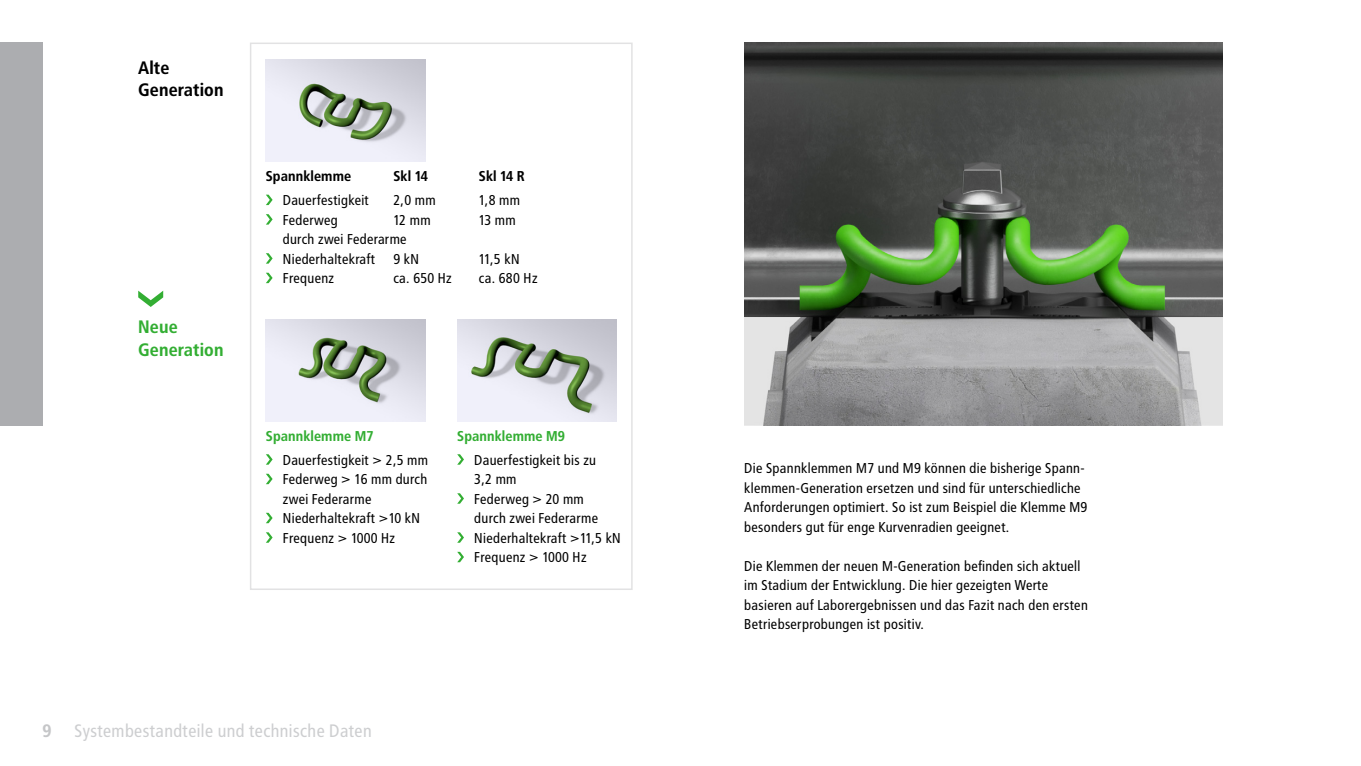
<style>
.page{position:relative;width:1361px;height:766px;background:#fff}
.page>*{position:absolute;margin:0;border:0;box-sizing:border-box;transform-origin:0 0}
.t1{font:18px "Transit OT";letter-spacing:-.015em;color:#cdced0}
.t2{font:700 18px/22.5px "Transit OT";color:#000}
.t3{font:700 18px/22.5px "Transit OT";letter-spacing:-.015em;color:#33ae33}
.t4{font:700 18px "Transit OT";color:#c5c6c8}
.t5{font:14.25px/19.5px "Transit OT";letter-spacing:-.015em;color:#000}
.t6{font:700 14.25px "Transit OT";letter-spacing:-.015em;color:#33ae33}
.t7{font:700 14.25px "Transit OT";letter-spacing:-.015em;color:#000}
</style>
<div class="page">
<div style="left:0;top:43px;width:43px;height:382px;background:#acadb0"></div>
<img style="left:744px;top:43px;width:478px;height:382px">
<svg style="left:138px;top:290px;width:25px;height:17px"></svg>
<div style="left:250px;top:43px;width:382px;height:547px;border:2px solid #e2e2e3"></div>
<img style="left:266px;top:60px;width:159px;height:102px">
<img style="left:457px;top:319px;width:160px;height:102px">
<img style="left:266px;top:319px;width:159px;height:102px">
<svg style="left:266px;top:195px;width:7px;height:10px"></svg>
<svg style="left:266px;top:214px;width:7px;height:10px"></svg>
<svg style="left:266px;top:253px;width:7px;height:10px"></svg>
<svg style="left:266px;top:273px;width:7px;height:10px"></svg>
<svg style="left:266px;top:454px;width:7px;height:10px"></svg>
<svg style="left:266px;top:473px;width:7px;height:11px"></svg>
<svg style="left:266px;top:512px;width:7px;height:11px"></svg>
<svg style="left:266px;top:532px;width:7px;height:10px"></svg>
<svg style="left:457px;top:454px;width:7px;height:10px"></svg>
<svg style="left:457px;top:493px;width:7px;height:10px"></svg>
<svg style="left:457px;top:532px;width:7px;height:10px"></svg>
<svg style="left:457px;top:551px;width:7px;height:11px"></svg>
<p class="t2" style="left:138px;top:56px;width:87px">Alte<br>Generation</p>
<p class="t3" style="left:138px;top:315px;width:87px">Neue<br>Generation</p>
<p class="t7" style="left:266px;top:168px;width:87px">Spannklemme</p>
<p class="t7" style="left:393px;top:168px;width:36px">Skl 14</p>
<p class="t7" style="left:479px;top:168px;width:48px">Skl 14 R</p>
<p class="t5" style="left:283px;top:190px;width:88px">Dauerfestigkeit</p>
<p class="t5" style="left:393px;top:190px;width:44px">2,0 mm</p>
<p class="t5" style="left:479px;top:190px;width:43px">1,8 mm</p>
<p class="t5" style="left:283px;top:210px;width:57px">Federweg</p>
<p class="t5" style="left:393px;top:210px;width:39px">12 mm</p>
<p class="t5" style="left:479px;top:210px;width:39px">13 mm</p>
<p class="t5" style="left:283px;top:229px;width:138px">durch zwei Federarme<br>Niederhaltekraft 9 kN</p>
<p class="t5" style="left:479px;top:249px;width:43px">11,5 kN</p>
<p class="t5" style="left:283px;top:268px;width:53px">Frequenz</p>
<p class="t5" style="left:393px;top:268px;width:60px">ca. 650 Hz</p>
<p class="t5" style="left:479px;top:268px;width:61px">ca. 680 Hz</p>
<p class="t6" style="left:266px;top:427px;width:110px">Spannklemme M7</p>
<p class="t5" style="left:283px;top:450px;width:147px">Dauerfestigkeit &gt; 2,5 mm<br>Federweg &gt; 16 mm durch zwei Federarme<br>Niederhaltekraft &gt;10 kN<br>Frequenz &gt; 1000 Hz</p>
<p class="t6" style="left:457px;top:427px;width:110px">Spannklemme M9</p>
<p class="t5" style="left:474px;top:450px;width:149px">Dauerfestigkeit bis zu<br>3,2 mm<br>Federweg &gt; 20 mm<br>durch zwei Federarme<br>Niederhaltekraft &gt;11,5 kN<br>Frequenz &gt; 1000 Hz</p>
<p class="t4" style="left:43px;top:720px;width:11px">9</p>
<p class="t1" style="left:74px;top:720px;width:299px">Systembestandteile und technische Daten</p>
<p class="t5" style="left:744px;top:458px;width:345px">Die Spannklemmen M7 und M9 können die bisherige Spann&shy;klemmen-Generation ersetzen und sind für unterschiedliche Anforderungen optimiert. So ist zum Beispiel die Klemme M9 besonders gut für enge Kurvenradien geeignet.</p>
<p class="t5" style="left:744px;top:556px;width:345px">Die Klemmen der neuen M-Generation befinden sich aktuell im Stadium der Entwicklung. Die hier gezeigten Werte basieren auf Laborergebnissen und das Fazit nach den ersten Betriebserprobungen ist positiv.</p>
</div>
